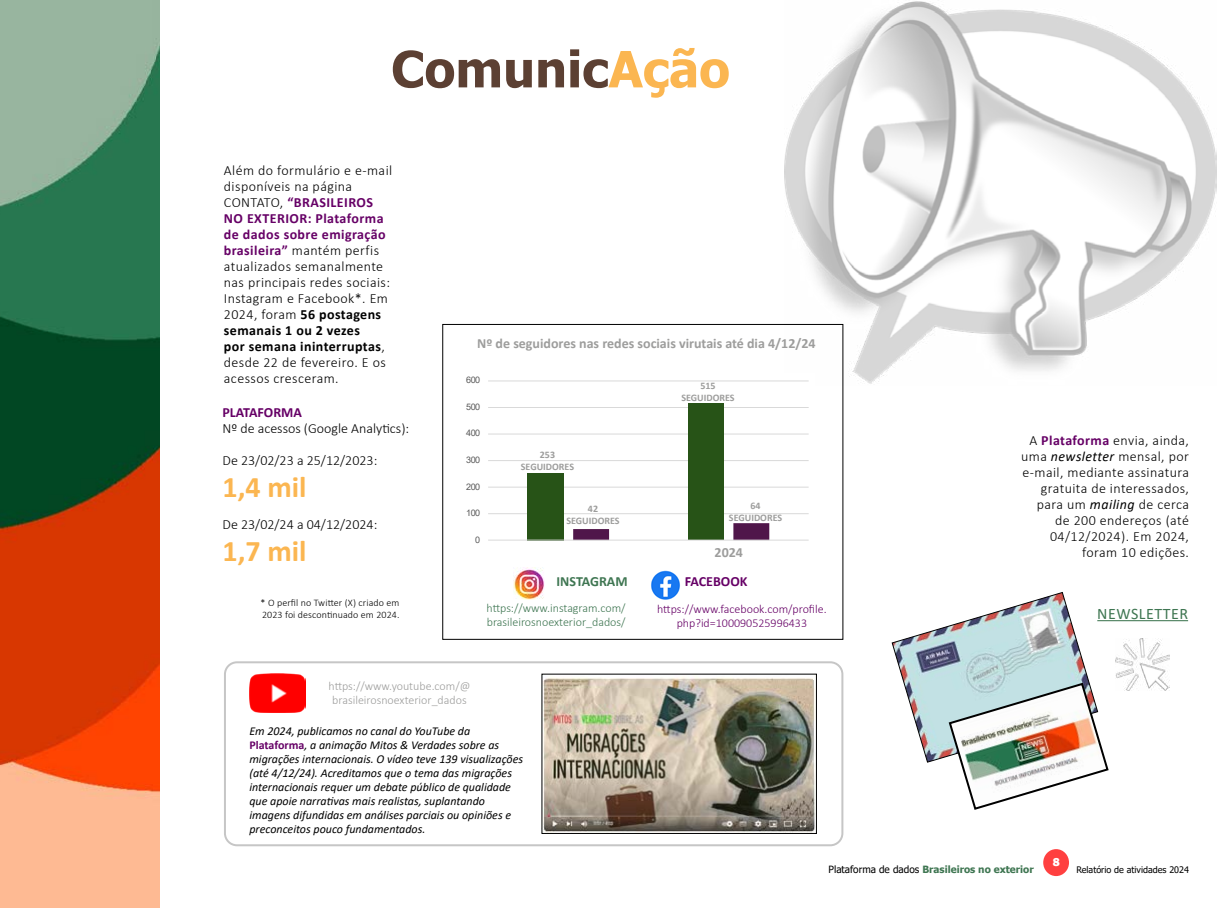
<style>
.page{position:relative;width:1219px;height:908px;background:#fff}
.page>*{position:absolute;margin:0;border:0;box-sizing:border-box;transform-origin:0 0}
.t1{font:700 50px "Tahoma";color:#5c4033}
.t2{font:700 30px "Calibri";color:#fbb651}
.t3{font:16px "Calibri";letter-spacing:.03em;color:#3f7652}
.t4{font:300 14px/16px "Calibri";letter-spacing:.03em;color:#000}
.t5{font:300 14px "Calibri";color:#000}
.t6{font:700 14px "Calibri";color:#9d9d9c}
.t7{font:700 14px "Calibri";color:#606}
.t8{font:700 14px "Calibri";color:#3f7652}
.t9{font:italic 12px/14px "Calibri";color:#000}
.t10{font:300 12px/14px "Calibri";color:#606;text-align:center}
.t11{font:300 12px/14px "Calibri";color:#3f7652}
.t12{font:300 12px/14px "Calibri";color:#9d9d9c;text-align:center}
.t13{font:800 12px "Franklin Gothic";color:#fff}
.t14{font:300 10px/12px "Calibri";letter-spacing:.01em;color:#000}
.t15{font:700 10px/12px "Calibri";color:#9d9d9c;text-align:center}
.t16{font:700 10px "Tahoma";color:#3f7652}
.t17{font:9px "Tahoma";color:#000}
.t18{font:9px "Arial";letter-spacing:-.05em;color:#595959}
.s1{color:#fbb651}
.s2{font-weight:700;color:#606}
.s3{font-weight:700}
.s4{font-weight:700;font-style:normal;color:#606}
.s5{font-weight:400;font-style:italic}
.s6{font-weight:400;color:#000}
</style>
<div class="page">
<img style="left:0;top:0;width:160px;height:907px">
<div style="left:1043px;top:848px;width:26px;height:27px;background:#ff4040;border-radius:50%"></div>
<img style="left:785px;top:1px;width:431px;height:384px">
<div style="left:224px;top:661px;width:619px;height:184px;border:2px solid #c6c6c6;border-radius:12px"></div>
<img style="left:249px;top:673px;width:56px;height:39px">
<img style="left:543px;top:677px;width:272px;height:154px">
<img style="left:1115px;top:638px;width:55px;height:52px">
<img style="left:891px;top:592px;width:219px;height:218px">
<hr style="left:1097px;top:620px;width:91px;height:1px;background:#3f7652">
<img style="left:651px;top:570px;width:29px;height:30px">
<img style="left:514px;top:567px;width:31px;height:33px">
<svg style="left:488px;top:373px;width:327px;height:168px"></svg>
<h1 class="t1" style="left:391px;top:34px;width:340px">Comunic<span class="s1">Ação</span></h1>
<p class="t4" style="left:224px;top:162px;width:170px">Além do formulário e e-mail disponíveis na página<br>CONTATO, <span class="s2">“BRASILEIROS<br>NO EXTERIOR: Plataforma de dados sobre emigração brasileira”</span> mantém perfis atualizados semanalmente nas principais redes sociais:<br>Instagram e Facebook*. Em<br>2024, foram <span class="s3">56 postagens semanais 1 ou 2 vezes<br>por semana ininterruptas</span>, desde 22 de fevereiro. E os acessos cresceram.</p>
<p class="t7" style="left:223px;top:402px;width:81px">PLATAFORMA</p>
<p class="t5" style="left:223px;top:419px;width:188px">Nº de acessos (Google Analytics):</p>
<p class="t5" style="left:223px;top:451px;width:156px">De 23/02/23 a 25/12/2023:</p>
<h2 class="t2" style="left:223px;top:466px;width:86px">1,4 mil</h2>
<p class="t5" style="left:223px;top:515px;width:156px">De 23/02/24 a 04/12/2024:</p>
<h2 class="t2" style="left:223px;top:530px;width:86px">1,7 mil</h2>
<p class="t14" style="left:261px;top:596px;width:140px">* O perfil no Twitter (X) criado em<br>2023 foi descontinuado em 2024.</p>
<p class="t6" style="left:477px;top:333px;width:340px">Nº de seguidores nas redes sociais virutais até dia 4/12/24</p>
<p class="t18" style="left:466px;top:374px;width:16px">600</p>
<p class="t18" style="left:466px;top:400px;width:16px">500</p>
<p class="t18" style="left:466px;top:427px;width:16px">400</p>
<p class="t18" style="left:466px;top:453px;width:16px">300</p>
<p class="t18" style="left:466px;top:480px;width:16px">200</p>
<p class="t18" style="left:466px;top:506px;width:16px">100</p>
<p class="t18" style="left:475px;top:533px;width:7px">0</p>
<p class="t15" style="left:521px;top:448px;width:55px">253<br>SEGUIDORES</p>
<p class="t15" style="left:681px;top:379px;width:55px">515<br>SEGUIDORES</p>
<p class="t15" style="left:566px;top:502px;width:55px">42<br>SEGUIDORES</p>
<p class="t15" style="left:729px;top:499px;width:55px">64<br>SEGUIDORES</p>
<p class="t18" style="left:719px;top:544px;width:20px">2024</p>
<p class="t6" style="left:715px;top:542px;width:30px">2024</p>
<p class="t8" style="left:557px;top:571px;width:73px">INSTAGRAM</p>
<p class="t7" style="left:685px;top:571px;width:64px">FACEBOOK</p>
<p class="t11" style="left:487px;top:600px;width:141px">https://www.instagram.com/ brasileirosnoexterior_dados/</p>
<p class="t10" style="left:657px;top:601px;width:171px">https://www.facebook.com/profile. php?id=100090525996433</p>
<p class="t12" style="left:329px;top:678px;width:143px">https://www.youtube.com/@ brasileirosnoexterior_dados</p>
<p class="t9" style="left:249px;top:723px;width:275px">Em 2024, publicamos no canal do YouTube da <span class="s4">Plataforma</span>, a animação Mitos &amp; Verdades sobre as migrações internacionais. O vídeo teve 139 visualizações (até 4/12/24). Acreditamos que o tema das migrações internacionais requer um debate público de qualidade que apoie narrativas mais realistas, suplantando imagens difundidas em análises parciais ou opiniões e preconceitos pouco fundamentados.</p>
<p class="t4" style="left:1021px;top:432px;width:169px;text-align:right">A <span class="s2">Plataforma</span> envia, ainda, uma <span class="s5">newsletter</span> mensal, por e-mail, mediante assinatura gratuita de interessados, para um <span class="s5">mailing</span> de cerca de 200 endereços (até<br>04/12/2024). Em 2024, foram 10 edições.</p>
<p class="t3" style="left:1097px;top:602px;width:92px">NEWSLETTER</p>
<p class="t13" style="left:1053px;top:854px;width:9px">8</p>
<p class="t16" style="left:829px;top:862px;width:207px"><span class="s6">Plataforma de dados</span> Brasileiros no exterior</p>
<p class="t17" style="left:1076px;top:863px;width:114px">Relatório de atividades 2024</p>
</div>
